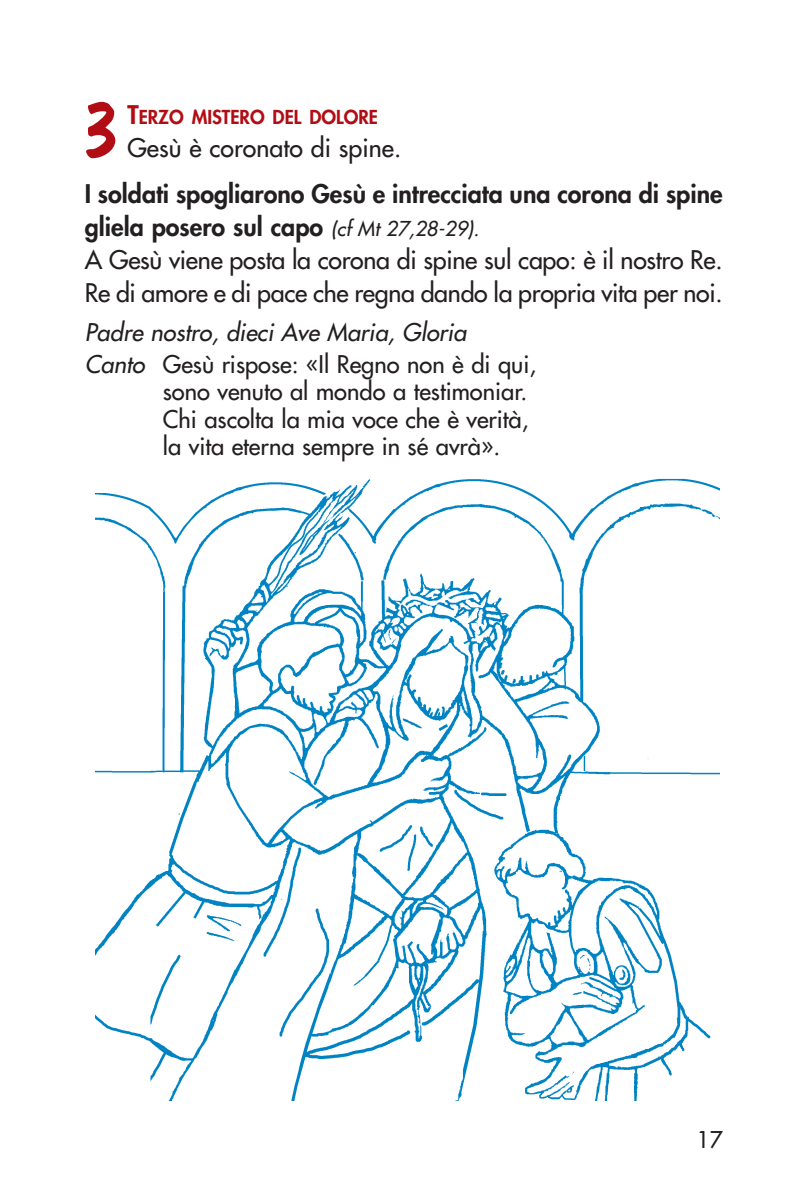
<style>
.page{position:relative;width:808px;height:1191px;background:#fff}
.page>*{position:absolute;margin:0;border:0;box-sizing:border-box;transform-origin:0 0}
.t1{font:85.75px "Dom Casual";color:#b10d15}
.t2{font:25px/33px "Futura";letter-spacing:-.01em;color:#231f20}
.t3{font:23.75px/27.5px "Futura";color:#231f20;text-align:justify}
.t4{font:italic 23.75px/31.5px "Futura";color:#231f20}
.t5{font:22.5px "Futura";color:#231f20}
.t6{font:800 18.75px "Futura";color:#b10d15}
.s1{font-size:25px}
.s2{font-weight:800}
.s3{font-style:italic;font-size:20px}
.s4{font-style:normal}
</style>
<div class="page">
<img style="left:96px;top:478px;width:623px;height:622px">
<h1 class="t1" style="left:83px;top:93px;width:38px">3</h1>
<p class="t6" style="left:127px;top:108px;width:252px"><span class="s1">T</span>ERZO MISTERO DEL DOLORE</p>
<p class="t2" style="left:127px;top:133px;width:275px">Gesù è coronato di spine.</p>
<p class="t2" style="left:85px;top:179px;width:639px"><span class="s2">I soldati spogliarono Gesù e intrecciata una corona di spine gliela posero sul capo</span> <span class="s3">(cf Mt 27,28-29).<br></span>A Gesù viene posta la corona di spine sul capo: è il nostro Re.<br>Re di amore e di pace che regna dando la propria vita per noi.</p>
<p class="t4" style="left:85px;top:318px;width:453px">Padre nostro, dieci Ave Maria, Gloria<br>Canto <span class="s4">Gesù rispose: «Il Regno non è di qui,</span></p>
<p class="t3" style="left:163px;top:379px;width:367px">sono venuto al mondo a testimoniar.<br>Chi ascolta la mia voce che è verità, la vita eterna sempre in sé avrà».</p>
<p class="t5" style="left:697px;top:1128px;width:27px">17</p>
</div>
